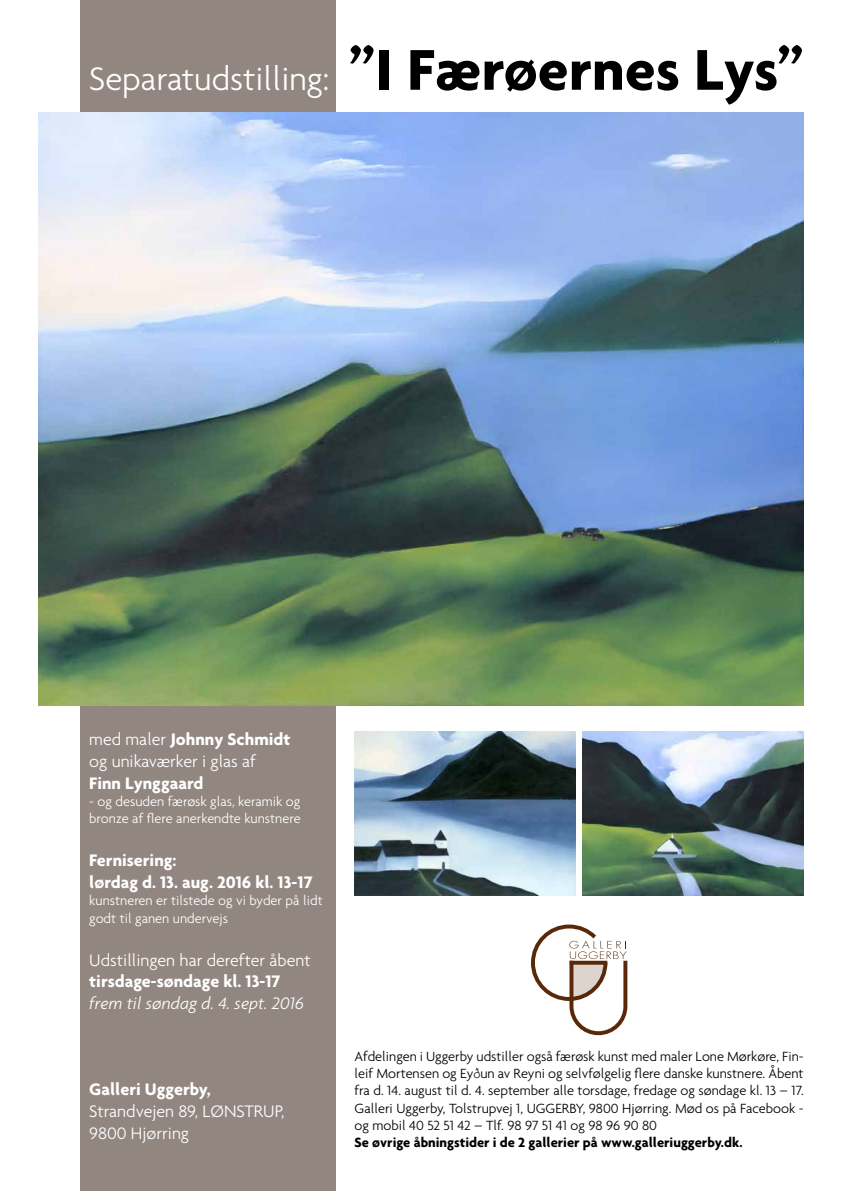
<style>
.page{position:relative;width:842px;height:1191px;background:#fff}
.page>*{position:absolute;margin:0;border:0;box-sizing:border-box;transform-origin:0 0}
.t1{font:300 35.1px "Agenda";color:#fff}
.t2{font:300 18px/21.6px "Agenda";color:#fff}
.t3{font:700 18px/21.6px "Agenda";color:#fff}
.t4{font:italic 300 18px "Agenda";color:#fff}
.t5{font:300 14.4px/17.3px "Agenda";color:#000;text-align:justify}
.t6{font:300 14.4px/17.3px "Agenda";color:#fff}
.t7{font:700 14.4px "Agenda";color:#000}
.s1{font-weight:700;font-size:62.1px;color:#000}
.s2{font-weight:700}
</style>
<div class="page">
<div style="left:81px;top:0;width:255px;height:1191px;background:#928681"></div>
<img style="left:38px;top:112px;width:766px;height:594px">
<img style="left:355px;top:731px;width:221px;height:165px">
<img style="left:583px;top:731px;width:221px;height:165px">
<svg style="left:531px;top:924px;width:97px;height:111px"></svg>
<h1 class="t1" style="left:89px;top:58px;width:716px">Separatudstilling: <span class="s1">”I Færøernes Lys”</span></h1>
<p class="t2" style="left:89px;top:728px;width:203px">med maler <span class="s2">Johnny Schmidt </span>og unikaværker i glas af</p>
<p class="t3" style="left:89px;top:771px;width:116px">Finn Lynggaard</p>
<p class="t6" style="left:89px;top:792px;width:213px">- og desuden færøsk glas, keramik og bronze af flere anerkendte kunstnere</p>
<p class="t3" style="left:89px;top:849px;width:225px">Fernisering:<br>lørdag d. 13. aug. 2016 kl. 13-17</p>
<p class="t6" style="left:89px;top:891px;width:235px">kunstneren er tilstede og vi byder på lidt godt til ganen undervejs</p>
<p class="t2" style="left:89px;top:949px;width:223px">Udstillingen har derefter åbent</p>
<p class="t3" style="left:89px;top:970px;width:193px">tirsdage-søndage kl. 13-17</p>
<p class="t4" style="left:89px;top:992px;width:216px">frem til søndag d. 4. sept. 2016</p>
<p class="t3" style="left:89px;top:1078px;width:123px">Galleri Uggerby,</p>
<p class="t2" style="left:89px;top:1100px;width:197px">Strandvejen 89, LØNSTRUP,<br>9800 Hjørring</p>
<p class="t5" style="left:355px;top:1047px;width:451px">Afdelingen i Uggerby udstiller også færøsk kunst med maler Lone Mørkøre, Fin&shy;leif Mortensen og Eyðun av Reyni og selvfølgelig flere danske kunstnere. Åbent fra d. 14. august til d. 4. september alle torsdage, fredage og søndage kl. 13 – 17.<br>Galleri Uggerby, Tolstrupvej 1, UGGERBY, 9800 Hjørring. Mød os på Facebook - og mobil 40 52 51 42 – Tlf. 98 97 51 41 og 98 96 90 80</p>
<p class="t7" style="left:355px;top:1133px;width:389px">Se øvrige åbningstider i de 2 gallerier på www.galleriuggerby.dk.</p>
</div>
